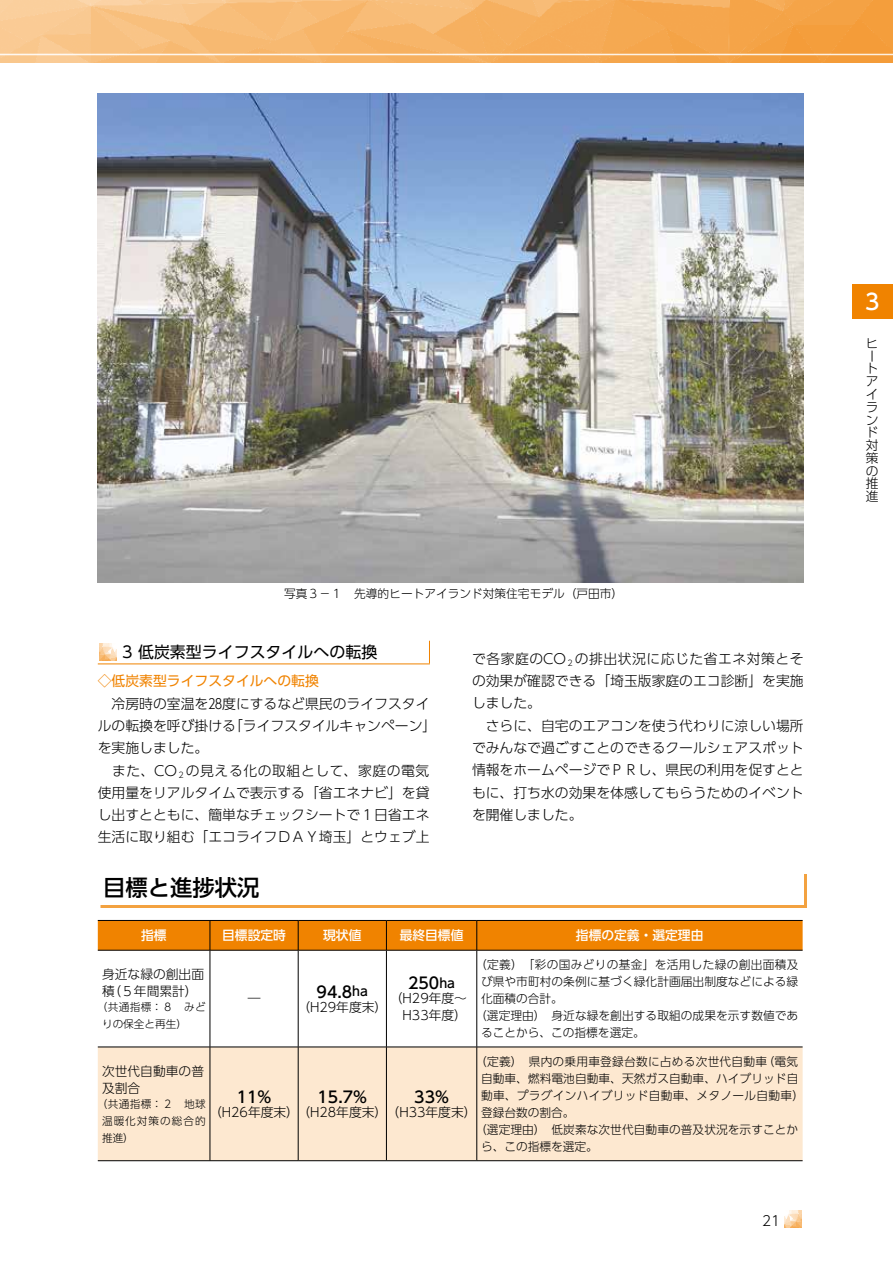
<style>
.page{position:relative;width:893px;height:1263px;background:#fff}
.page>*{position:absolute;margin:0;border:0;box-sizing:border-box;transform-origin:0 0}
.t1{font:500 22.35px "UD Shin Go Pr 6 N";color:#000}
.t2{font:500 21.75px "UD Shin Go Pr 6 N";color:#fff}
.t3{font:15.9px "UD Shin Go Pr 6 N";color:#000}
.t4{font:500 15.75px "UD Shin Go Pr 6 N";color:#000}
.t5{font:300 13.8px/22.4px "UD Shin Go Pr 6 N";color:#000}
.t6{font:13.8px "UD Shin Go Pr 6 N";color:#f08300}
.t7{font:300 12.75px/12.8px "UD Shin Go Pr 6 N";color:#000}
.t8{font:500 12.75px "UD Shin Go Pr 6 N";color:#fff}
.t9{font:300 11.7px/17px "UD Shin Go Pr 6 N";letter-spacing:.005em;color:#000;text-align:center}
.t10{font:300 11.7px "UD Shin Go Pr 6 N";letter-spacing:.025em;color:#000}
.t11{font:300 10.65px/17px "UD Shin Go Pr 6 N";letter-spacing:.035em;color:#000;text-align:justify}
.t12{font:300 10.65px/17px "UD Shin Go Pr 6 N";color:#000}
.s1{font-size:12.75px}
.s2{font-size:11.7px}
</style>
<div class="page">
<img style="left:784px;top:1211px;width:17px;height:17px">
<img style="left:0;top:0;width:893px;height:63px">
<div style="left:852px;top:285px;width:41px;height:34px;background:#f08300"></div>
<svg style="left:429px;top:641px;width:1px;height:22px"></svg>
<hr style="left:98px;top:663px;width:332px;height:1px;background:#f08300">
<img style="left:100px;top:644px;width:17px;height:17px">
<div style="left:98px;top:1048px;width:705px;height:112px;background:#fde8d0"></div>
<svg style="left:98px;top:920px;width:705px;height:30px;background:#e47d00"></svg>
<hr style="left:98px;top:950px;width:112px;height:1px;background:#000">
<hr style="left:210px;top:950px;width:88px;height:1px;background:#000">
<hr style="left:210px;top:950px;width:1px;height:97px;background:#000">
<hr style="left:298px;top:950px;width:88px;height:1px;background:#000">
<hr style="left:298px;top:950px;width:1px;height:97px;background:#000">
<hr style="left:386px;top:950px;width:91px;height:1px;background:#000">
<hr style="left:386px;top:950px;width:1px;height:97px;background:#000">
<hr style="left:477px;top:950px;width:326px;height:1px;background:#000">
<hr style="left:476px;top:950px;width:1px;height:97px;background:#000">
<hr style="left:98px;top:1047px;width:112px;height:1px;background:#000">
<hr style="left:210px;top:1047px;width:88px;height:1px;background:#000">
<hr style="left:210px;top:1047px;width:1px;height:113px;background:#000">
<hr style="left:298px;top:1047px;width:88px;height:1px;background:#000">
<hr style="left:298px;top:1047px;width:1px;height:113px;background:#000">
<hr style="left:386px;top:1047px;width:91px;height:1px;background:#000">
<hr style="left:386px;top:1047px;width:1px;height:113px;background:#000">
<hr style="left:477px;top:1047px;width:326px;height:1px;background:#000">
<hr style="left:476px;top:1047px;width:1px;height:113px;background:#000">
<hr style="left:98px;top:1160px;width:112px;height:1px;background:#000">
<hr style="left:210px;top:1160px;width:88px;height:1px;background:#000">
<hr style="left:298px;top:1160px;width:88px;height:1px;background:#000">
<hr style="left:386px;top:1160px;width:91px;height:1px;background:#000">
<hr style="left:477px;top:1160px;width:326px;height:1px;background:#000">
<div style="left:101px;top:874px;width:706px;height:34px;background:#f3a240"></div>
<div style="left:98px;top:871px;width:706px;height:34px;background:#fff"></div>
<img style="left:98px;top:94px;width:706px;height:489px">
<p class="t9" style="left:284px;top:584px;width:341px">写真３－１　先導的ヒートアイランド対策住宅モデル（戸田市）</p>
<p class="t3" style="left:122px;top:639px;width:257px">3 低炭素型ライフスタイルへの転換</p>
<p class="t5" style="left:472px;top:647px;width:333px">で各家庭のCO<sub>２</sub>の排出状況に応じた省エネ対策とその効果が確認できる「埼玉版家庭のエコ診断」を実施しました。<br>　さらに、自宅のエアコンを使う代わりに涼しい場所でみんなで過ごすことのできるクールシェアスポット情報をホームページでＰＲし、県民の利用を促すとともに、打ち水の効果を体感してもらうためのイベントを開催しました。</p>
<p class="t6" style="left:98px;top:670px;width:223px">◇低炭素型ライフスタイルへの転換</p>
<p class="t5" style="left:98px;top:692px;width:340px">　冷房時の室温を28度にするなど県民のライフスタイルの転換を呼び掛ける「ライフスタイルキャンペーン」を実施しました。<br>　また、CO<sub>２</sub>の見える化の取組として、家庭の電気使用量をリアルタイムで表示する「省エネナビ」を貸し出すとともに、簡単なチェックシートで１日省エネ生活に取り組む「エコライフＤＡＹ埼玉」とウェブ上</p>
<h1 class="t1" style="left:103px;top:870px;width:158px">目標と進捗状況</h1>
<p class="t8" style="left:141px;top:925px;width:27px">指標</p>
<p class="t8" style="left:222px;top:925px;width:65px">目標設定時</p>
<p class="t8" style="left:323px;top:925px;width:40px">現状値</p>
<p class="t8" style="left:400px;top:925px;width:65px">最終目標値</p>
<p class="t8" style="left:576px;top:925px;width:129px">指標の定義・選定理由</p>
<p class="t7" style="left:102px;top:965px;width:104px;line-height:17px">身近な緑の創出面積（５年間累計）</p>
<p class="t12" style="left:102px;top:998px;width:105px;text-indent:-5px">（共通指標：８　みどりの保全と再生）</p>
<p class="t10" style="left:475px;top:955px;width:325px">（定義）　「彩の国みどりの基金」を活用した緑の創出面積及</p>
<p class="t9" style="left:481px;top:973px;width:319px">び県や市町村の条例に基づく緑化計画届出制度などによる緑</p>
<p class="t9" style="left:481px;top:990px;width:83px">化面積の合計。</p>
<p class="t9" style="left:475px;top:1007px;width:325px">（選定理由）　身近な緑を創出する取組の成果を示す数値であ</p>
<p class="t9" style="left:481px;top:1024px;width:165px">ることから、この指標を選定。</p>
<p class="t4" style="left:408px;top:970px;width:48px">250<span class="s1">ha</span></p>
<p class="t7" style="left:390px;top:990px;width:79px;line-height:17px;text-align:right">（H29年度～<br>H33年度）</p>
<p class="t4" style="left:317px;top:979px;width:53px">94.8<span class="s1">ha</span></p>
<p class="t7" style="left:297px;top:1000px;width:91px">（H29年度末）</p>
<p class="t7" style="left:248px;top:992px;width:14px">―</p>
<p class="t7" style="left:102px;top:1062px;width:104px;line-height:17px">次世代自動車の普及割合</p>
<p class="t11" style="left:102px;top:1095px;width:105px;text-indent:-5px">（共通指標：２　地球温暖化対策の総合的推進）</p>
<p class="t9" style="left:475px;top:1052px;width:331px">（定義）　県内の乗用車登録台数に占める次世代自動車（電気自動車、燃料電池自動車、天然ガス自動車、ハイブリッド自動車、プラグインハイブリッド自動車、メタノール自動車）</p>
<p class="t9" style="left:481px;top:1120px;width:319px;text-align:left;text-indent:-6px">（選定理由）　低炭素な次世代自動車の普及状況を示すことから、この指標を選定。</p>
<p class="t4" style="left:237px;top:1084px;width:36px">11%</p>
<p class="t7" style="left:209px;top:1105px;width:367px">（H26年度末）（H28年度末）（H33年度末）<span class="s2">登録台数の割合。</span></p>
<p class="t4" style="left:318px;top:1084px;width:51px">15.7%</p>
<p class="t4" style="left:414px;top:1084px;width:36px">33%</p>
<p class="t5" style="left:762px;top:1209px;width:20px">21</p>
<h2 class="t2" style="left:861px;top:284px;width:18px">３</h2>
<p class="t7" style="left:866px;top:336px;width:14px">ヒートアイランド対策の推進</p>
</div>
